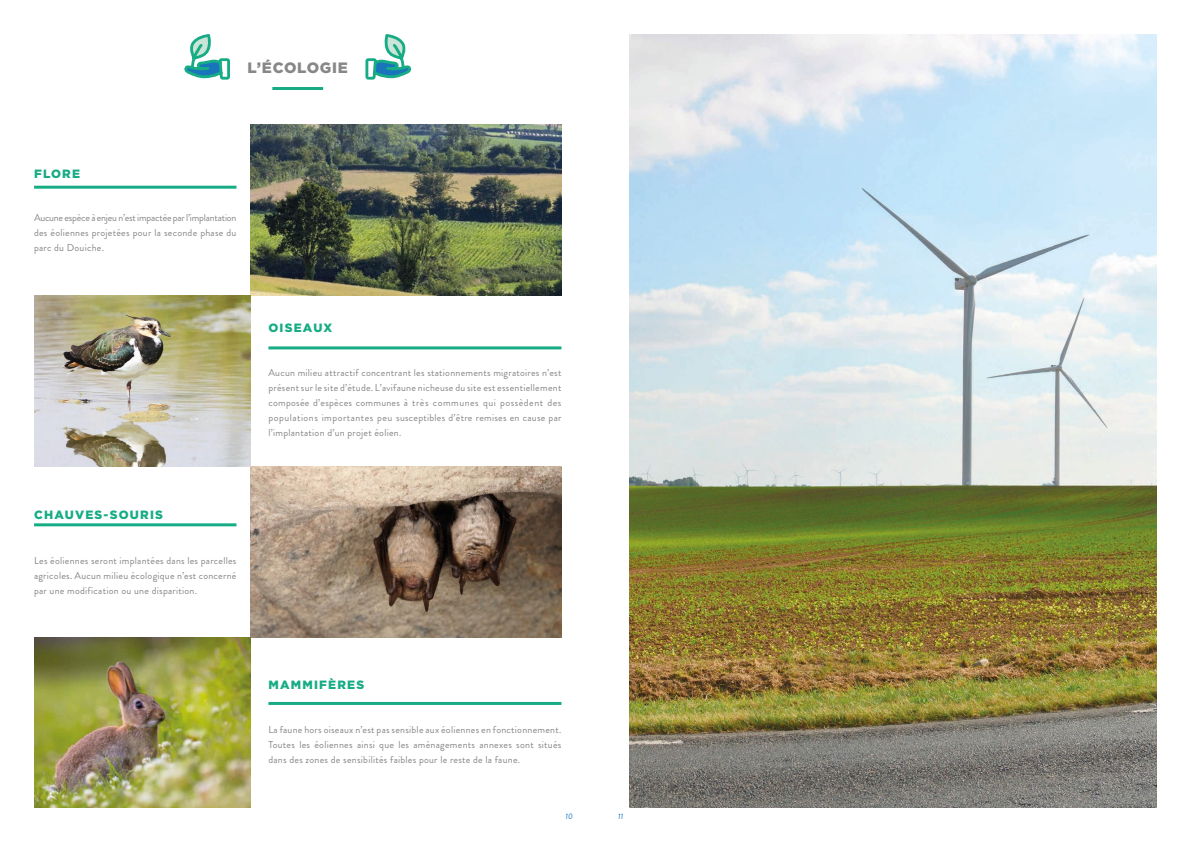
<style>
.page{position:relative;width:1191px;height:842px;background:#fff}
.page>*{position:absolute;margin:0;border:0;box-sizing:border-box;transform-origin:0 0}
.t1{font:900 15px "Gotham";letter-spacing:.05em;color:#878787}
.t2{font:900 12px "Gotham";letter-spacing:.1em;color:#17ac85}
.t3{font:10px/15px "Brandon Grotesque";letter-spacing:.025em;color:#878787;text-align:justify}
.t4{font:italic 8px "Brandon Grotesque";color:#1975bb}
</style>
<div class="page">
<img style="left:251px;top:125px;width:310px;height:171px">
<img style="left:251px;top:466px;width:310px;height:171px">
<img style="left:34px;top:296px;width:217px;height:170px">
<img style="left:34px;top:637px;width:217px;height:171px">
<hr style="left:272px;top:87px;width:51px;height:3px;background:#17ac85">
<hr style="left:34px;top:186px;width:202px;height:3px;background:#17ac85">
<hr style="left:268px;top:346px;width:293px;height:3px;background:#17ac85">
<hr style="left:34px;top:523px;width:202px;height:3px;background:#17ac85">
<hr style="left:268px;top:702px;width:293px;height:3px;background:#17ac85">
<svg style="left:365px;top:34px;width:46px;height:46px"></svg>
<svg style="left:184px;top:34px;width:46px;height:46px"></svg>
<img style="left:629px;top:34px;width:528px;height:774px">
<h1 class="t1" style="left:247px;top:59px;width:102px">L’ÉCOLOGIE</h1>
<p class="t2" style="left:34px;top:166px;width:48px">FLORE</p>
<p class="t3" style="left:34px;top:210px;width:204px">Aucune espèce à enjeu n’est impactée par l’implantation des éoliennes projetées pour la seconde phase du parc du Douiche.</p>
<p class="t2" style="left:34px;top:507px;width:130px">CHAUVES-SOURIS</p>
<p class="t3" style="left:34px;top:553px;width:204px">Les éoliennes seront implantées dans les parcelles agricoles. Aucun milieu écologique n’est concerné par une modification ou une disparition.</p>
<p class="t2" style="left:268px;top:321px;width:65px">OISEAUX</p>
<p class="t3" style="left:268px;top:365px;width:294px">Aucun milieu attractif concentrant les stationnements migratoires n’est présent sur le site d’étude. L’avifaune nicheuse du site est essentiellement composée d’espèces communes à très communes qui possèdent des populations importantes peu susceptibles d’être remises en cause par l’implantation d’un projet éolien.</p>
<p class="t2" style="left:268px;top:678px;width:97px">MAMMIFÈRES</p>
<p class="t3" style="left:268px;top:723px;width:294px">La faune hors oiseaux n’est pas sensible aux éoliennes en fonctionnement.<br>Toutes les éoliennes ainsi que les aménagements annexes sont situés dans des zones de sensibilités faibles pour le reste de la faune.</p>
<p class="t4" style="left:565px;top:811px;width:9px">10</p>
<p class="t4" style="left:618px;top:811px;width:7px">11</p>
</div>
